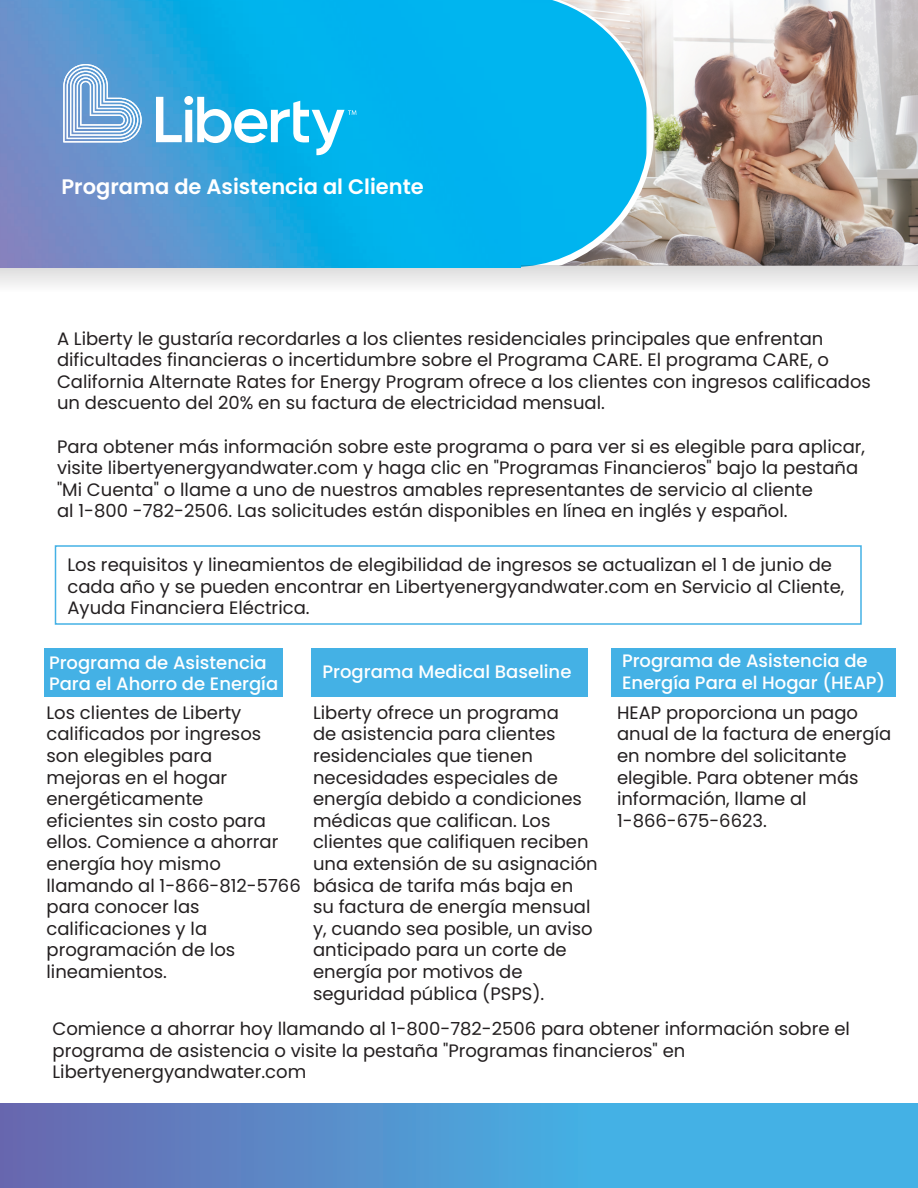
<style>
.page{position:relative;width:918px;height:1188px;background:#fff}
.page>*{position:absolute;margin:0;border:0;box-sizing:border-box;transform-origin:0 0}
.t1{font:600 21px "Poppins";color:#fff}
.t2{font:18px/21.6px "Poppins";color:#231f20}
.t3{font:500 18px/21.6px "Poppins";color:#fff}
</style>
<div class="page">
<img style="left:656px;top:0;width:262px;height:265px">
<svg style="left:0;top:1104px;width:918px;height:84px;background:#5198d2"></svg>
<img style="left:520px;top:0;width:129px;height:265px">
<img style="left:0;top:265px;width:918px;height:20px">
<img style="left:0;top:0;width:520px;height:268px">
<div style="left:55px;top:545px;width:807px;height:80px;border:2px solid #44b1e5"></div>
<div style="left:45px;top:649px;width:238px;height:48px;background:#44b1e5"></div>
<div style="left:312px;top:649px;width:276px;height:48px;background:#44b1e5"></div>
<div style="left:611px;top:649px;width:285px;height:48px;background:#44b1e5"></div>
<svg style="left:63px;top:64px;width:79px;height:78px"></svg>
<svg style="left:156px;top:96px;width:200px;height:60px"></svg>
<p class="t1" style="left:62px;top:175px;width:364px">Programa de Asistencia al Cliente</p>
<p class="t2" style="left:57px;top:327px;width:816px">A Liberty le gustaría recordarles a los clientes residenciales principales que enfrentan dificultades financieras o incertidumbre sobre el Programa CARE. El programa CARE, o California Alternate Rates for Energy Program ofrece a los clientes con ingresos calificados un descuento del 20% en su factura de electricidad mensual.</p>
<p class="t2" style="left:57px;top:435px;width:810px">Para obtener más información sobre este programa o para ver si es elegible para aplicar, visite libertyenergyandwater.com y haga clic en "Programas Financieros" bajo la pestaña "Mi Cuenta" o llame a uno de nuestros amables representantes de servicio al cliente<br>al 1-800 -782-2506. Las solicitudes están disponibles en línea en inglés y español.</p>
<p class="t2" style="left:67px;top:554px;width:778px">Los requisitos y lineamientos de elegibilidad de ingresos se actualizan el 1 de junio de cada año y se pueden encontrar en Libertyenergyandwater.com en Servicio al Cliente,<br>Ayuda Financiera Eléctrica.</p>
<p class="t3" style="left:49px;top:652px;width:231px">Programa de Asistencia<br>Para el Ahorro de Energía</p>
<p class="t3" style="left:323px;top:661px;width:250px">Programa Medical Baseline</p>
<p class="t2" style="left:46px;top:702px;width:256px">Los clientes de Liberty calificados por ingresos<br>son elegibles para<br>mejoras en el hogar energéticamente<br>eficientes sin costo para ellos. Comience a ahorrar energía hoy mismo llamando al 1-866-812-5766 para conocer las calificaciones y la programación de los lineamientos.</p>
<p class="t2" style="left:313px;top:702px;width:286px">Liberty ofrece un programa<br>de asistencia para clientes residenciales que tienen necesidades especiales de energía debido a condiciones médicas que califican. Los clientes que califiquen reciben una extensión de su asignación básica de tarifa más baja en su factura de energía mensual y, cuando sea posible, un aviso anticipado para un corte de energía por motivos de seguridad pública (PSPS).</p>
<p class="t3" style="left:622px;top:650px;width:265px">Programa de Asistencia de<br>Energía Para el Hogar (HEAP)</p>
<p class="t2" style="left:617px;top:702px;width:276px">HEAP proporciona un pago anual de la factura de energía en nombre del solicitante elegible. Para obtener más información, llame al<br>1-866-675-6623.</p>
<p class="t2" style="left:52px;top:1018px;width:799px">Comience a ahorrar hoy llamando al 1-800-782-2506 para obtener información sobre el programa de asistencia o visite la pestaña "Programas financieros" en<br>Libertyenergyandwater.com</p>
</div>
